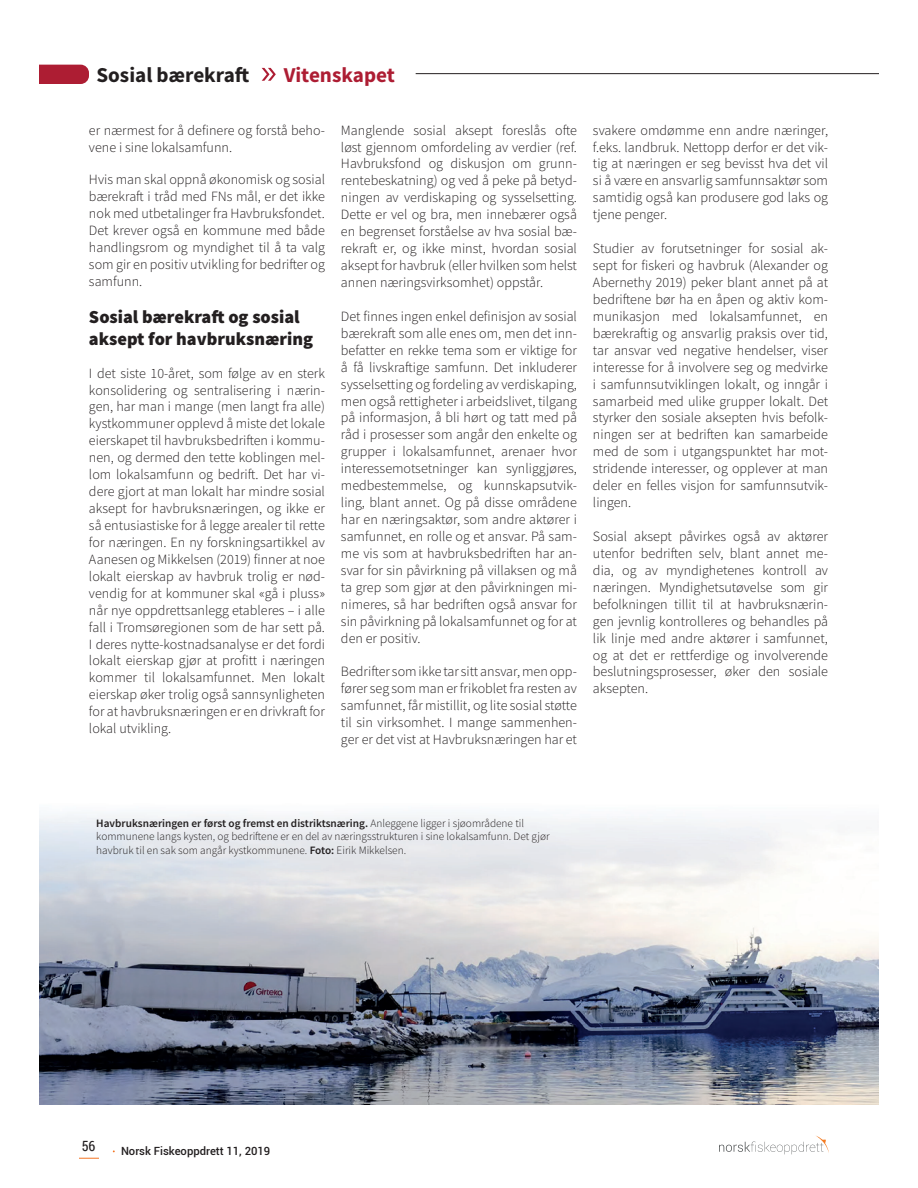
<style>
.page{position:relative;width:918px;height:1188px;background:#fff}
.page>*{position:absolute;margin:0;border:0;box-sizing:border-box;transform-origin:0 0}
.t1{font:700 21.15px "Source Sans Pro";color:#231f20}
.t2{font:700 21.15px "Source Sans Pro";color:#ad1d33}
.t3{font:900 18.3px/22px "Source Sans Pro";color:#231f20}
.t4{font:300 14.1px/17px "Source Sans Pro";color:#231f20;text-align:justify}
.t5{font:14.1px "Roboto Condensed";color:#231f20}
.t6{font:300 11.25px/13.5px "Source Sans Pro";color:#231f20}
.t7{font:500 11.25px "Roboto";color:#231f20}
.s1{font-weight:600}
</style>
<div class="page">
<svg style="left:719px;top:1136px;width:110px;height:18px"></svg>
<svg style="left:79px;top:1158px;width:20px;height:1px"></svg>
<img style="left:39px;top:813px;width:840px;height:291px">
<svg style="left:39px;top:65px;width:50px;height:19px"></svg>
<svg style="left:262px;top:68px;width:14px;height:13px"></svg>
<hr style="left:416px;top:73px;width:463px;height:1px;background:#231f20">
<h1 class="t1" style="left:96px;top:62px;width:154px">Sosial bærekraft</h1>
<h1 class="t2" style="left:284px;top:62px;width:113px">Vitenskapet</h1>
<p class="t4" style="left:89px;top:123px;width:237px">er nærmest for å definere og forstå beho&shy;vene i sine lokalsamfunn.</p>
<p class="t4" style="left:89px;top:172px;width:238px">Hvis man skal oppnå økonomisk og sosial bærekraft i tråd med FNs mål, er det ikke nok med utbetalinger fra Havbruksfondet.<br>Det krever også en kommune med både handlingsrom og myndighet til å ta valg som gir en positiv utvikling for bedrifter og samfunn.</p>
<p class="t3" style="left:89px;top:308px;width:226px">Sosial bærekraft og sosial aksept for havbruksnæring</p>
<p class="t4" style="left:89px;top:366px;width:238px">I det siste 10-året, som følge av en sterk konsolidering og sentralisering i nærin&shy;gen, har man i mange (men langt fra alle) kystkommuner opplevd å miste det lokale eierskapet til havbruksbedriften i kommu&shy;nen, og dermed den tette koblingen mel&shy;lom lokalsamfunn og bedrift. Det har vi&shy;dere gjort at man lokalt har mindre sosial aksept for havbruksnæringen, og ikke er så entusiastiske for å legge arealer til rette for næringen. En ny forskningsartikkel av Aanesen og Mikkelsen (2019) finner at noe lokalt eierskap av havbruk trolig er nød&shy;vendig for at kommuner skal «gå i pluss» når nye oppdrettsanlegg etableres – i alle fall i Tromsøregionen som de har sett på.<br>I deres nytte-kostnadsanalyse er det fordi lokalt eierskap gjør at profitt i næringen kommer til lokalsamfunnet. Men lokalt eierskap øker trolig også sannsynligheten for at havbruksnæringen er en drivkraft for lokal utvikling.</p>
<p class="t4" style="left:341px;top:123px;width:238px">Manglende sosial aksept foreslås ofte løst gjennom omfordeling av verdier (ref.<br>Havbruksfond og diskusjon om grunn&shy;rentebeskatning) og ved å peke på betyd&shy;ningen av verdiskaping og sysselsetting.<br>Dette er vel og bra, men innebærer også en begrenset forståelse av hva sosial bæ&shy;rekraft er, og ikke minst, hvordan sosial aksept for havbruk (eller hvilken som helst annen næringsvirksomhet) oppstår.</p>
<p class="t4" style="left:341px;top:309px;width:238px">Det finnes ingen enkel definisjon av sosial bærekraft som alle enes om, men det inn&shy;befatter en rekke tema som er viktige for å få livskraftige samfunn. Det inkluderer sysselsetting og fordeling av verdiskaping, men også rettigheter i arbeidslivet, tilgang på informasjon, å bli hørt og tatt med på råd i prosesser som angår den enkelte og grupper i lokalsamfunnet, arenaer hvor interessemotsetninger kan synliggjøres, medbestemmelse, og kunnskapsutvik&shy;ling, blant annet. Og på disse områdene har en næringsaktør, som andre aktører i samfunnet, en rolle og et ansvar. På sam&shy;me vis som at havbruksbedriften har an&shy;svar for sin påvirkning på villaksen og må ta grep som gjør at den påvirkningen mi&shy;nimeres, så har bedriften også ansvar for sin påvirkning på lokalsamfunnet og for at den er positiv.</p>
<p class="t4" style="left:341px;top:665px;width:238px">Bedrifter som ikke tar sitt ansvar, men opp&shy;fører seg som man er frikoblet fra resten av samfunnet, får mistillit, og lite sosial støtte til sin virksomhet. I mange sammenhen&shy;ger er det vist at Havbruksnæringen har et</p>
<p class="t4" style="left:593px;top:123px;width:237px">svakere omdømme enn andre næringer, f.eks. landbruk. Nettopp derfor er det vik&shy;tig at næringen er seg bevisst hva det vil si å være en ansvarlig samfunnsaktør som samtidig også kan produsere god laks og tjene penger.</p>
<p class="t4" style="left:593px;top:241px;width:237px">Studier av forutsetninger for sosial ak&shy;sept for fiskeri og havbruk (Alexander og Abernethy 2019) peker blant annet på at bedriftene bør ha en åpen og aktiv kom&shy;munikasjon med lokalsamfunnet, en bærekraftig og ansvarlig praksis over tid, tar ansvar ved negative hendelser, viser interesse for å involvere seg og medvirke i samfunnsutviklingen lokalt, og inngår i samarbeid med ulike grupper lokalt. Det styrker den sosiale aksepten hvis befolk&shy;ningen ser at bedriften kan samarbeide med de som i utgangspunktet har mot&shy;stridende interesser, og opplever at man deler en felles visjon for samfunnsutvik&shy;lingen.</p>
<p class="t4" style="left:593px;top:529px;width:237px">Sosial aksept påvirkes også av aktører utenfor bedriften selv, blant annet me&shy;dia, og av myndighetenes kontroll av næringen. Myndighetsutøvelse som gir befolkningen tillit til at havbruksnærin&shy;gen jevnlig kontrolleres og behandles på lik linje med andre aktører i samfunnet, og at det er rettferdige og involverende beslutningsprosesser, øker den sosiale aksepten.</p>
<p class="t6" style="left:96px;top:817px;width:455px"><span class="s1">Havbruksnæringen er først og fremst en distriktsnæring.</span> Anleggene ligger i sjøområdene til kommunene langs kysten, og bedriftene er en del av næringsstrukturen i sine lokalsamfunn. Det gjør havbruk til en sak som angår kystkommunene. <span class="s1">Foto:</span> Eirik Mikkelsen.</p>
<p class="t5" style="left:82px;top:1137px;width:15px">56</p>
<p class="t7" style="left:121px;top:1145px;width:151px">Norsk Fiskeoppdrett 11, 2019</p>
</div>
